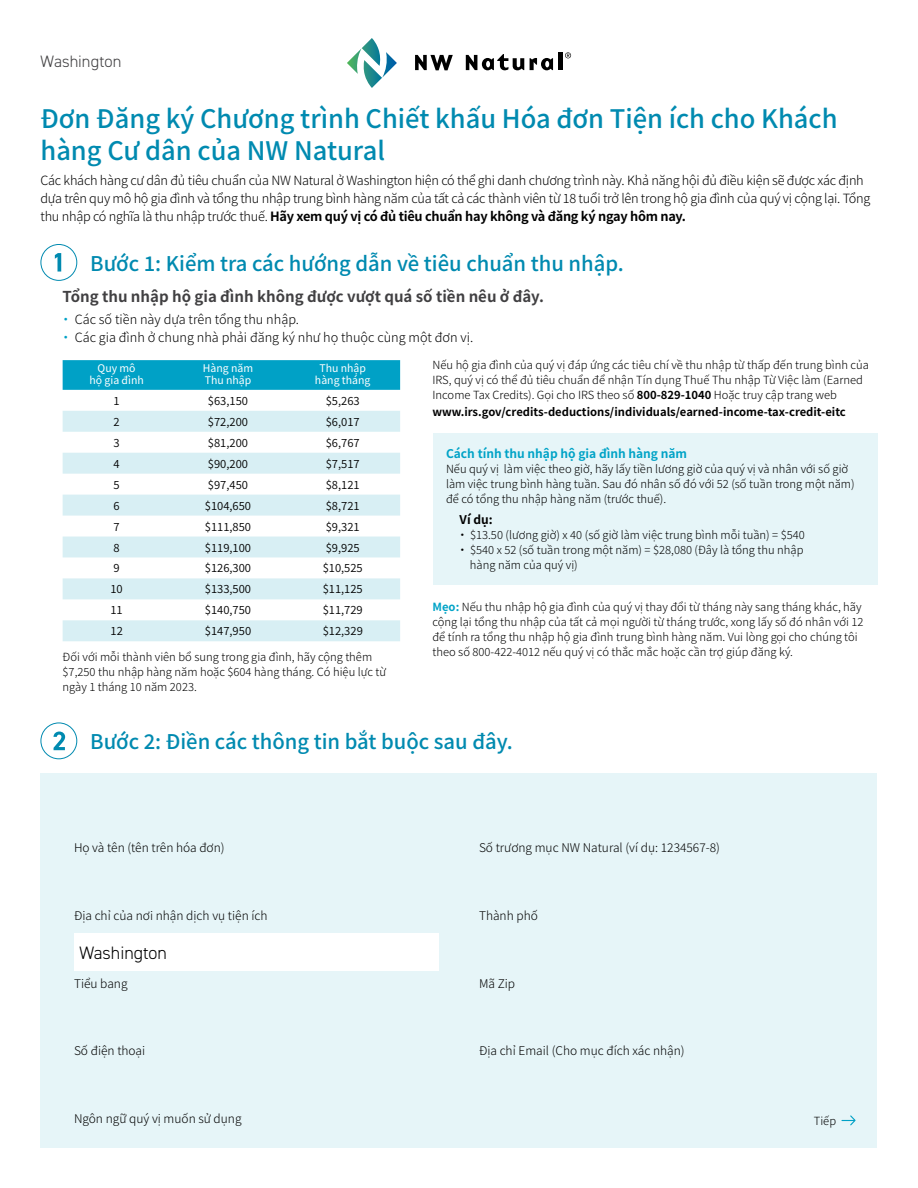
<style>
.page{position:relative;width:918px;height:1188px;background:#fff}
.page>*{position:absolute;margin:0;border:0;box-sizing:border-box;transform-origin:0 0}
.t1{font:500 25.5px/31.5px "Source Han Sans CN";color:#008ab0}
.t2{font:500 20.25px "Source Han Sans CN";color:#008ab0}
.t3{font:300 18px "DIN2014";color:#000}
.t4{font:300 16.5px "DIN2014";color:#414042}
.t5{font:700 15px "Source Han Sans CN";color:#414042}
.t6{font:300 12.75px/18px "Source Han Sans CN";letter-spacing:-.02em;color:#000}
.t7{font:300 12.75px "Source Han Sans CN";color:#000}
.t8{font:300 12px "Source Han Sans CN";color:#000}
.t9{font:700 12px "Source Han Sans CN";color:#00a3c7}
.t10{font:700 12px "Source Han Sans CN";color:#000}
.t11{font:300 11.25px/15px "Source Han Sans CN";color:#000}
.t12{font:11.25px "Source Han Sans CN";color:#000}
.t13{font:700 11.25px "Source Han Sans CN";color:#000}
.t14{font:10.5px/12px "Source Han Sans CN";color:#fff;text-align:center}
.s1{font-weight:700}
.s2{font-weight:400;color:#00a1c6}
.s3{font-weight:400}
.s4{font-weight:700;color:#00a3c7}
</style>
<div class="page">
<div style="left:40px;top:773px;width:838px;height:375px;background:#e6f5f8"></div>
<div style="left:433px;top:433px;width:445px;height:151px;background:#e6f5f8"></div>
<svg style="left:415px;top:55px;width:38px;height:15px"></svg>
<svg style="left:466px;top:54px;width:58px;height:16px"></svg>
<svg style="left:530px;top:58px;width:23px;height:12px"></svg>
<hr style="left:558px;top:52px;width:4px;height:18px;background:#000">
<svg style="left:565px;top:52px;width:6px;height:6px"></svg>
<svg style="left:347px;top:38px;width:50px;height:50px"></svg>
<div style="left:74px;top:933px;width:365px;height:38px;background:#fff"></div>
<div style="left:41px;top:244px;width:36px;height:37px;border:1px solid #008ab0;border-radius:50%"></div>
<svg style="left:55px;top:253px;width:6px;height:19px"></svg>
<div style="left:41px;top:723px;width:36px;height:36px;border:1px solid #008ab0;border-radius:50%"></div>
<svg style="left:54px;top:732px;width:11px;height:18px"></svg>
<div style="left:63px;top:360px;width:337px;height:30px;background:#00a1c6"></div>
<svg style="left:63px;top:411px;width:337px;height:230px;fill:#d8eff4"></svg>
<svg style="left:841px;top:1115px;width:15px;height:11px"></svg>
<h3 class="t4" style="left:41px;top:51px;width:82px">Washington</h3>
<h1 class="t1" style="left:40px;top:104px;width:799px">Đơn Đăng ký Chương trình Chiết khấu Hóa đơn Tiện ích cho Khách hàng Cư dân của NW Natural</h1>
<p class="t6" style="left:40px;top:172px;width:832px">Các khách hàng cư dân đủ tiêu chuẩn của NW Natural ở Washington hiện có thể ghi danh chương trình này. Khả năng hội đủ điều kiện sẽ được xác định dựa trên quy mô hộ gia đình và tổng thu nhập trung bình hàng năm của tất cả các thành viên từ 18 tuổi trở lên trong hộ gia đình của quý vị cộng lại. Tổng thu nhập có nghĩa là thu nhập trước thuế. <span class="s1">Hãy xem quý vị có đủ tiêu chuẩn hay không và đăng ký ngay hôm nay.</span></p>
<h2 class="t2" style="left:90px;top:252px;width:535px">Bước 1: Kiểm tra các hướng dẫn về tiêu chuẩn thu nhập.</h2>
<h3 class="t5" style="left:63px;top:289px;width:483px">Tổng thu nhập hộ gia đình không được vượt quá số tiền nêu ở đây.</h3>
<p class="t7" style="left:59px;top:312px;width:241px"><span class="s2">•</span> Các số tiền này dựa trên tổng thu nhập.</p>
<p class="t7" style="left:59px;top:330px;width:415px"><span class="s2">•</span> Các gia đình ở chung nhà phải đăng ký như họ thuộc cùng một đơn vị.</p>
<p class="t14" style="left:89px;top:363px;width:56px">Quy mô<br>hộ gia đình</p>
<p class="t14" style="left:203px;top:363px;width:52px;text-align:left">Hàng năm<br>Thu nhập</p>
<p class="t14" style="left:315px;top:363px;width:57px">Thu nhập hàng tháng</p>
<p class="t12" style="left:114px;top:394px;width:8px">1</p>
<p class="t12" style="left:208px;top:394px;width:42px">$63,150</p>
<p class="t12" style="left:326px;top:394px;width:35px">$5,263</p>
<p class="t12" style="left:114px;top:415px;width:8px">2</p>
<p class="t12" style="left:208px;top:415px;width:42px">$72,200</p>
<p class="t12" style="left:326px;top:415px;width:35px">$6,017</p>
<p class="t12" style="left:114px;top:436px;width:8px">3</p>
<p class="t12" style="left:208px;top:436px;width:42px">$81,200</p>
<p class="t12" style="left:326px;top:436px;width:35px">$6,767</p>
<p class="t12" style="left:114px;top:457px;width:8px">4</p>
<p class="t12" style="left:208px;top:457px;width:42px">$90,200</p>
<p class="t12" style="left:326px;top:457px;width:35px">$7,517</p>
<p class="t12" style="left:114px;top:478px;width:8px">5</p>
<p class="t12" style="left:208px;top:478px;width:42px">$97,450</p>
<p class="t12" style="left:326px;top:478px;width:35px">$8,121</p>
<p class="t12" style="left:114px;top:499px;width:8px">6</p>
<p class="t12" style="left:205px;top:499px;width:48px">$104,650</p>
<p class="t12" style="left:326px;top:499px;width:35px">$8,721</p>
<p class="t12" style="left:114px;top:520px;width:8px">7</p>
<p class="t12" style="left:205px;top:520px;width:48px">$111,850</p>
<p class="t12" style="left:326px;top:520px;width:35px">$9,321</p>
<p class="t12" style="left:114px;top:541px;width:8px">8</p>
<p class="t12" style="left:205px;top:541px;width:48px">$119,100</p>
<p class="t12" style="left:326px;top:541px;width:35px">$9,925</p>
<p class="t12" style="left:114px;top:562px;width:8px">9</p>
<p class="t12" style="left:205px;top:562px;width:48px">$126,300</p>
<p class="t12" style="left:323px;top:562px;width:42px">$10,525</p>
<p class="t12" style="left:110px;top:583px;width:14px">10</p>
<p class="t12" style="left:205px;top:583px;width:48px">$133,500</p>
<p class="t12" style="left:323px;top:583px;width:42px">$11,125</p>
<p class="t12" style="left:110px;top:604px;width:14px">11</p>
<p class="t12" style="left:205px;top:604px;width:48px">$140,750</p>
<p class="t12" style="left:323px;top:604px;width:42px">$11,729</p>
<p class="t12" style="left:110px;top:625px;width:14px">12</p>
<p class="t12" style="left:205px;top:625px;width:48px">$147,950</p>
<p class="t12" style="left:323px;top:625px;width:42px">$12,329</p>
<p class="t11" style="left:63px;top:650px;width:325px">Đối với mỗi thành viên bổ sung trong gia đình, hãy cộng thêm $7,250 thu nhập hàng năm hoặc $604 hàng tháng. Có hiệu lực từ ngày 1 tháng 10 năm 2023.</p>
<p class="t11" style="left:433px;top:358px;width:438px">Nếu hộ gia đình của quý vị đáp ứng các tiêu chí về thu nhập từ thấp đến trung bình của<br>IRS, quý vị có thể đủ tiêu chuẩn để nhận Tín dụng Thuế Thu nhập Từ Việc làm (Earned<br>Income Tax Credits). Gọi cho IRS theo số <span class="s1">800-829-1040</span> Hoặc truy cập trang web</p>
<p class="t13" style="left:433px;top:405px;width:415px">www.irs.gov/credits-deductions/individuals/earned-income-tax-credit-eitc</p>
<p class="t9" style="left:446px;top:446px;width:243px">Cách tính thu nhập hộ gia đình hàng năm</p>
<p class="t11" style="left:446px;top:461px;width:410px">Nếu quý vị làm việc theo giờ, hãy lấy tiền lương giờ của quý vị và nhân với số giờ làm việc trung bình hàng tuần. Sau đó nhân số đó với 52 (số tuần trong một năm) để có tổng thu nhập hàng năm (trước thuế).</p>
<p class="t10" style="left:460px;top:513px;width:35px">Ví dụ:</p>
<p class="t11" style="left:457px;top:528px;width:350px"><span class="s3">•</span> $13.50 (lương giờ) x 40 (số giờ làm việc trung bình mỗi tuần) = $540</p>
<p class="t11" style="left:470px;top:543px;width:335px;text-indent:-13px"><span class="s3">•</span> $540 x 52 (số tuần trong một năm) = $28,080 (Đây là tổng thu nhập hàng năm của quý vị)</p>
<p class="t11" style="left:433px;top:600px;width:433px"><span class="s4">Mẹo:</span> Nếu thu nhập hộ gia đình của quý vị thay đổi từ tháng này sang tháng khác, hãy cộng lại tổng thu nhập của tất cả mọi người từ tháng trước, xong lấy số đó nhân với 12 để tính ra tổng thu nhập hộ gia đình trung bình hàng năm. Vui lòng gọi cho chúng tôi theo số 800-422-4012 nếu quý vị có thắc mắc hoặc cần trợ giúp đăng ký.</p>
<h2 class="t2" style="left:90px;top:730px;width:424px">Bước 2: Điền các thông tin bắt buộc sau đây.</h2>
<p class="t8" style="left:74px;top:841px;width:152px">Họ và tên (tên trên hóa đơn)</p>
<p class="t8" style="left:479px;top:841px;width:242px">Số trương mục NW Natural (ví dụ: 1234567-8)</p>
<p class="t8" style="left:74px;top:909px;width:195px">Địa chỉ của nơi nhận dịch vụ tiện ích</p>
<p class="t8" style="left:479px;top:909px;width:60px">Thành phố</p>
<h3 class="t3" style="left:79px;top:942px;width:89px">Washington</h3>
<p class="t8" style="left:74px;top:976px;width:55px">Tiểu bang</p>
<p class="t8" style="left:479px;top:976px;width:38px">Mã Zip</p>
<p class="t8" style="left:74px;top:1044px;width:73px">Số điện thoại</p>
<p class="t8" style="left:479px;top:1044px;width:207px">Địa chỉ Email (Cho mục đích xác nhận)</p>
<p class="t8" style="left:74px;top:1112px;width:169px">Ngôn ngữ quý vị muốn sử dụng</p>
<p class="t11" style="left:814px;top:1113px;width:24px">Tiếp</p>
</div>
